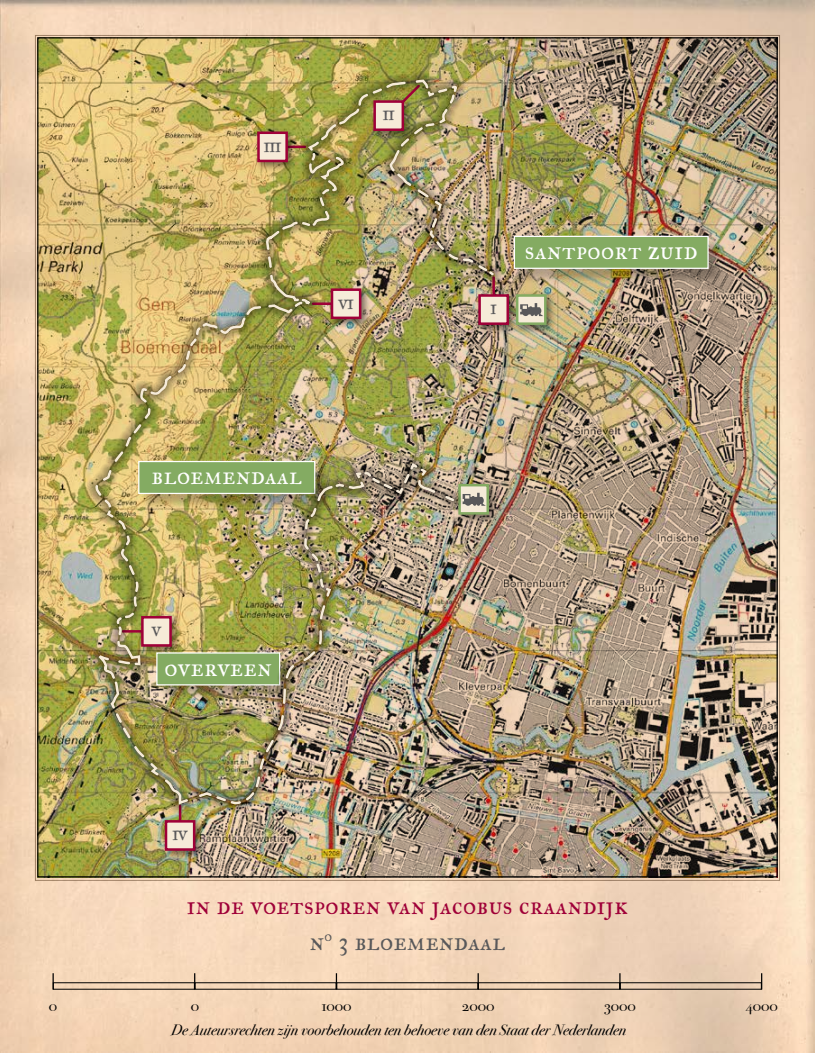
<style>
.page{position:relative;width:815px;height:1053px;background:#fff}
.page>*{position:absolute;margin:0;border:0;box-sizing:border-box;transform-origin:0 0}
.t1{font:25px/35.4px "IM FELL Great Primer SC";letter-spacing:.02em;color:#9f0038;text-align:center}
.t2{font:25px "IM FELL Great Primer SC";letter-spacing:.02em;color:#fff}
.t3{font:20px "IM FELL Great Primer SC";letter-spacing:-.06em;color:#58585a}
.t4{font:15px "Bodoni Svty Two ITCTT Book Ita";color:#000}
.t5{font:15px "Bodoni Svty Two OSITCTT Book";color:#000}
.s1{color:#58585a}
</style>
<div class="page">
<img style="left:0;top:0;width:815px;height:1052px">
<img style="left:39px;top:39px;width:737px;height:836px">
<div style="left:620px;top:982px;width:142px;height:7px;border:1px solid #000"></div>
<svg style="left:194px;top:973px;width:1px;height:16px"></svg>
<svg style="left:53px;top:973px;width:1px;height:16px"></svg>
<svg style="left:336px;top:973px;width:1px;height:16px"></svg>
<svg style="left:478px;top:973px;width:1px;height:16px"></svg>
<svg style="left:619px;top:973px;width:2px;height:16px"></svg>
<svg style="left:761px;top:973px;width:1px;height:16px"></svg>
<hr style="left:179px;top:805px;width:2px;height:22px;background:#9f0038">
<div style="left:161px;top:816px;width:45px;height:44px;background:#000;opacity:.5"></div>
<div style="left:166px;top:821px;width:28px;height:28px;background:#f6ebd8"></div>
<div style="left:165px;top:820px;width:30px;height:30px;border:2px solid #9f0038"></div>
<div style="left:516px;top:237px;width:208px;height:47px;background:#000;opacity:.25"></div>
<div style="left:514px;top:236px;width:194px;height:32px;background:#84ab62"></div>
<div style="left:514px;top:236px;width:195px;height:33px;border:1px solid #fff"></div>
<div style="left:475px;top:291px;width:44px;height:44px;background:#000;opacity:.5"></div>
<div style="left:480px;top:295px;width:28px;height:28px;background:#f6ebd8"></div>
<div style="left:478px;top:294px;width:31px;height:31px;border:2px solid #9f0038"></div>
<div style="left:513px;top:291px;width:44px;height:44px;background:#000;opacity:.5"></div>
<div style="left:516px;top:294px;width:31px;height:31px;background:#f6ebd8;border:2px solid #84ab62"></div>
<svg style="left:520px;top:303px;width:23px;height:13px"></svg>
<div style="left:87px;top:71px;width:416px;height:741px;background:#000;opacity:.75"></div>
<img style="left:94px;top:79px;width:402px;height:727px">
<h2 class="t3" style="left:264px;top:133px;width:20px">iii</h2>
<h2 class="t3" style="left:383px;top:101px;width:14px">ii</h2>
<h2 class="t3" style="left:338px;top:289px;width:17px">vi</h2>
<h1 class="t2" style="left:152px;top:460px;width:152px">bloemendaal</h1>
<h2 class="t3" style="left:151px;top:617px;width:11px">v</h2>
<h1 class="t2" style="left:165px;top:651px;width:109px">overveen</h1>
<h2 class="t3" style="left:172px;top:821px;width:17px">iv</h2>
<h2 class="t3" style="left:490px;top:295px;width:8px">i</h2>
<h1 class="t2" style="left:525px;top:235px;width:174px">santpoort zuid</h1>
<h1 class="t1" style="left:187px;top:888px;width:442px">in de voetsporen van jacobus craandijk <span class="s1">n</span><sup>o</sup> <span class="s1">3 bloemendaal</span></h1>
<p class="t5" style="left:49px;top:997px;width:10px">0</p>
<p class="t5" style="left:191px;top:997px;width:10px">0</p>
<p class="t5" style="left:322px;top:997px;width:31px">1000</p>
<p class="t5" style="left:462px;top:997px;width:34px">2000</p>
<p class="t5" style="left:604px;top:997px;width:33px">3000</p>
<p class="t5" style="left:746px;top:997px;width:34px">4000</p>
<p class="t4" style="left:171px;top:1017px;width:456px">De Auteursrechten zijn voorbehouden ten behoeve van den Staat der Nederlanden</p>
</div>
